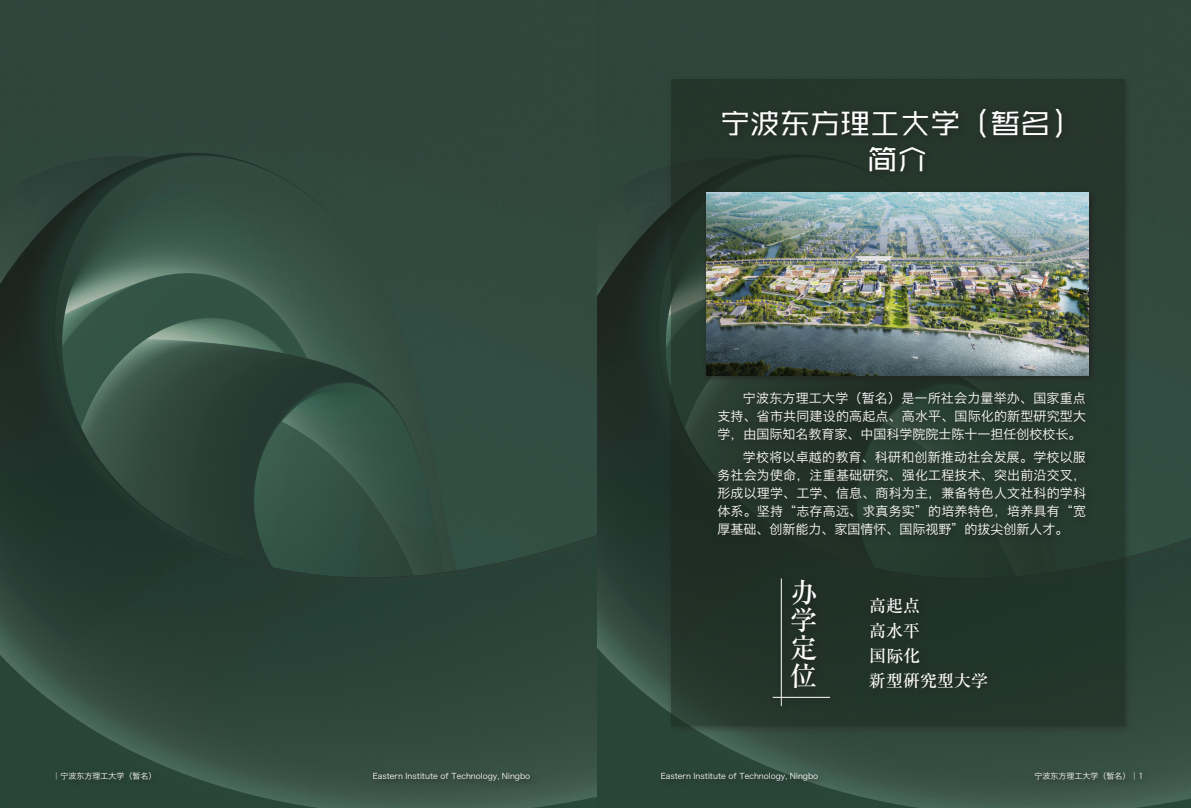
<style>
.page{position:relative;width:1191px;height:808px;background:#fff}
.page>*{position:absolute;margin:0;border:0;box-sizing:border-box;transform-origin:0 0}
.t1{font:30px "Big Young Medium GB2.0";color:#fff}
.t2{font:27px "Old Newspapers Sung";color:#fff}
.t3{font:17px "Old Newspapers Sung";color:#fff}
.t4{font:13px/18px "Hiragino Sans GB W3";letter-spacing:.015em;color:#fff;text-align:justify}
.t5{font:8px "Hiragino Sans GB W3";color:#fff}
.s1{font-family:"Hiragino Sans GB W6"}
</style>
<div class="page">
<img style="left:0;top:0;width:1191px;height:808px">
<div style="left:1136px;top:769px;width:13px;height:17px;background:#3a5247"></div>
<div style="left:666px;top:75px;width:466px;height:659px;background:#231f20;opacity:.75"></div>
<div style="left:670px;top:79px;width:454px;height:647px;background:#25362b"></div>
<div style="left:369px;top:768px;width:168px;height:20px;background:#374d43"></div>
<div style="left:52px;top:768px;width:107px;height:19px;background:#284237"></div>
<div style="left:657px;top:768px;width:168px;height:20px;background:#231f20;opacity:.75"></div>
<div style="left:1031px;top:768px;width:111px;height:19px;background:#374e43"></div>
<div style="left:702px;top:189px;width:395px;height:194px;background:#231f20;opacity:.75"></div>
<img style="left:706px;top:193px;width:383px;height:182px">
<div style="left:866px;top:594px;width:129px;height:101px;background:#213328"></div>
<div style="left:787px;top:576px;width:37px;height:119px;background:#212f26"></div>
<div style="left:777px;top:575px;width:13px;height:138px;background:#231f20;opacity:.75"></div>
<hr style="left:781px;top:578px;width:1px;height:128px;background:#fff">
<div style="left:769px;top:693px;width:68px;height:13px;background:#231f20;opacity:.75"></div>
<hr style="left:772px;top:697px;width:58px;height:1px;background:#fff">
<p class="t1" style="left:720px;top:106px;width:361px">宁波东方理工大学（暂名）</p>
<p class="t1" style="left:867px;top:142px;width:61px">简介</p>
<p class="t4" style="left:717px;top:389px;width:370px;text-indent:26px">宁波东方理工大学（暂名）是一所社会力量举办、国家重点支持、省市共同建设的高起点、高水平、国际化的新型研究型大学，由国际知名教育家、中国科学院院士陈十一担任创校校长。</p>
<p class="t4" style="left:717px;top:448px;width:370px;text-indent:26px">学校将以卓越的教育、科研和创新推动社会发展。学校以服务社会为使命，注重基础研究、强化工程技术、突出前沿交叉，形成以理学、工学、信息、商科为主，兼备特色人文社科的学科体系。坚持“志存高远、求真务实”的培养特色，培养具有“宽厚基础、创新能力、家国情怀、国际视野”的拔尖创新人才。</p>
<p class="t2" style="left:790px;top:578px;width:28px">办</p>
<p class="t2" style="left:790px;top:606px;width:28px">学</p>
<p class="t2" style="left:790px;top:634px;width:28px">定</p>
<p class="t2" style="left:790px;top:662px;width:28px">位</p>
<p class="t3" style="left:869px;top:597px;width:52px">高起点</p>
<p class="t3" style="left:869px;top:622px;width:52px">高水平</p>
<p class="t3" style="left:869px;top:647px;width:52px">国际化</p>
<p class="t3" style="left:869px;top:672px;width:120px">新型研究型大学</p>
<p class="t5" style="left:52px;top:771px;width:106px">｜宁波东方理工大学（暂名）</p>
<p class="t5" style="left:373px;top:771px;width:159px">Eastern Institute of Technology, Ningbo</p>
<p class="t5" style="left:660px;top:771px;width:159px">Eastern Institute of Technology, Ningbo</p>
<p class="t5" style="left:1034px;top:771px;width:111px">宁波东方理工大学（暂名）<span class="s1">｜</span>1</p>
</div>
